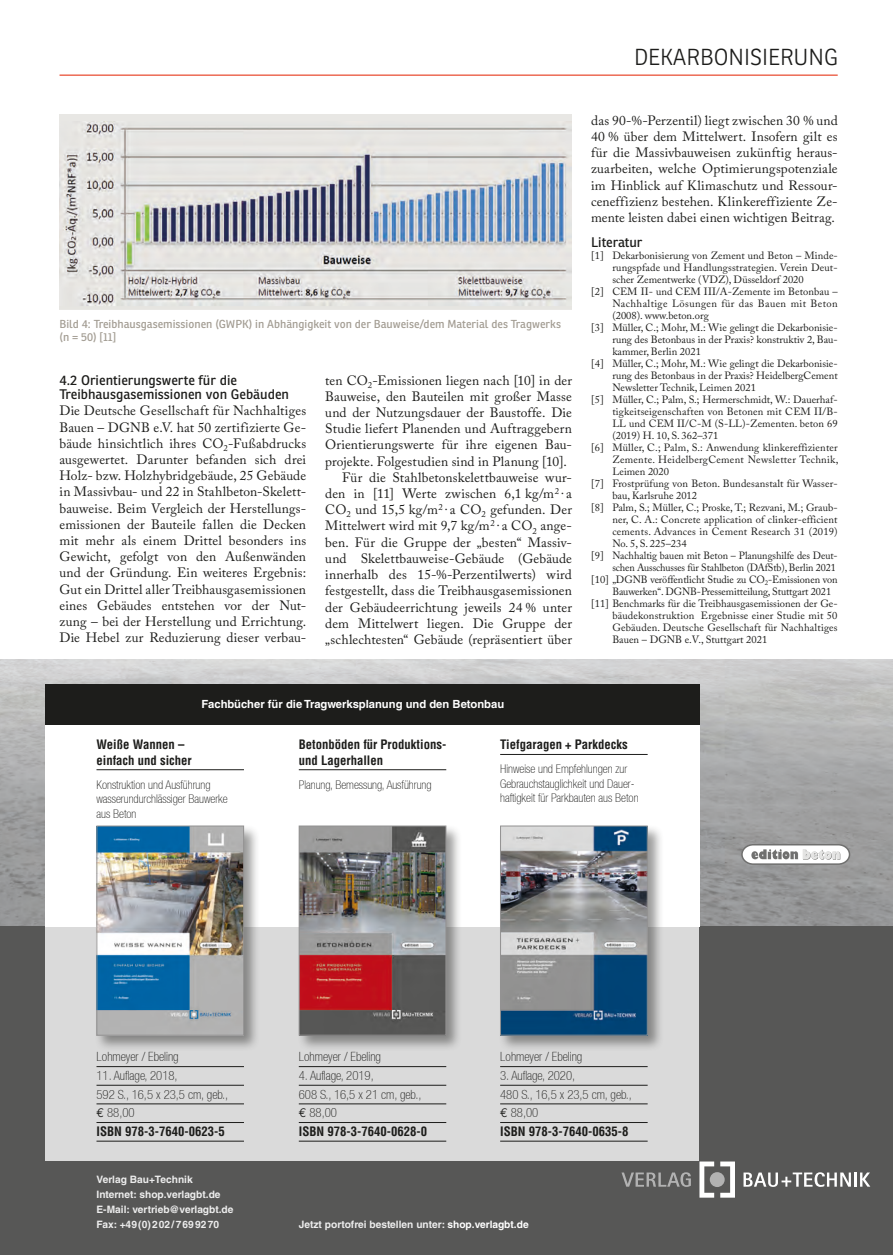
<style>
.page{position:relative;width:893px;height:1255px;background:#fff}
.page>*{position:absolute;margin:0;border:0;box-sizing:border-box;transform-origin:0 0}
.t1{font:300 22.5px "Ronnia";color:#1d1d1b}
._03_Fliesstext_ohne{font:13.5px/16.2px "Adobe Caslon Pro";letter-spacing:.01em;color:#1d1d1b;text-align:justify}
._03_Fliesstext_Einzu{font:13.5px/16.2px "Adobe Caslon Pro";letter-spacing:.005em;color:#1d1d1b;text-align:justify}
._02_Head_1_1{font:13.5px/14.2px "Ronnia";color:#1d1d1b}
._04_Literatur_Übersc{font:13.5px "Ronnia";letter-spacing:-.005em;color:#1d1d1b}
.t2{font:100 condensed 12.75px/18.6px "Helvetica Neue LT";color:#1d1d1b}
.t3{font:700 condensed 12.75px/15.3px "Helvetica LT Std";color:#1d1d1b}
.t4{font:100 condensed 12px/14.4px "Helvetica Neue LT";color:#1d1d1b}
._05_BU{font:11.25px/12.8px "Ronnia";color:#a39d93}
.t5{font:700 11.25px "Helvetica LT Std";color:#fff}
._04_Literatur{font:10.5px/12px "Adobe Caslon Pro";color:#1d1d1b;text-align:justify}
.t6{font:700 10.2px/15px "Helvetica LT Std";color:#ededed}
.s1{font-family:"Ronnia";font-weight:300}
.s2{font-family:"Euro Mono";font-weight:400;font-stretch:normal}
.s3{font-family:"Helvetica LT Std";font-weight:700}
.s4{color:#fff}
</style>
<div class="page">
<hr style="left:60px;top:74px;width:778px;height:2px;background:#ed6a54">
<div style="left:60px;top:115px;width:512px;height:195px;background:#e8e7e4"></div>
<img style="left:60px;top:121px;width:512px;height:185px">
<img style="left:0;top:659px;width:893px;height:267px">
<div style="left:0;top:926px;width:60px;height:328px;background:#575756"></div>
<div style="left:45px;top:926px;width:654px;height:235px;background:#dadada"></div>
<div style="left:0;top:1161px;width:893px;height:93px;background:#575756"></div>
<div style="left:699px;top:926px;width:194px;height:328px;background:#575756"></div>
<div style="left:45px;top:724px;width:654px;height:202px;background:#fff"></div>
<div style="left:45px;top:684px;width:654px;height:40px;background:#1d1d1b"></div>
<hr style="left:96px;top:1066px;width:148px;height:1px;background:#1d1d1b">
<hr style="left:96px;top:1084px;width:148px;height:1px;background:#1d1d1b">
<hr style="left:96px;top:1103px;width:148px;height:1px;background:#1d1d1b">
<hr style="left:96px;top:1122px;width:148px;height:1px;background:#1d1d1b">
<hr style="left:96px;top:1140px;width:148px;height:1px;background:#1d1d1b">
<hr style="left:299px;top:1066px;width:147px;height:1px;background:#1d1d1b">
<hr style="left:299px;top:1084px;width:147px;height:1px;background:#1d1d1b">
<hr style="left:299px;top:1103px;width:147px;height:1px;background:#1d1d1b">
<hr style="left:299px;top:1122px;width:147px;height:1px;background:#1d1d1b">
<hr style="left:299px;top:1140px;width:147px;height:1px;background:#1d1d1b">
<hr style="left:500px;top:1066px;width:148px;height:1px;background:#1d1d1b">
<hr style="left:500px;top:1084px;width:148px;height:1px;background:#1d1d1b">
<hr style="left:500px;top:1103px;width:148px;height:1px;background:#1d1d1b">
<hr style="left:500px;top:1122px;width:148px;height:1px;background:#1d1d1b">
<hr style="left:500px;top:1140px;width:148px;height:1px;background:#1d1d1b">
<div style="left:95px;top:823px;width:165px;height:228px;background:#1d1d1b;opacity:.45"></div>
<img style="left:98px;top:827px;width:144px;height:206px">
<div style="left:96px;top:825px;width:148px;height:210px;border:1px solid #939292"></div>
<div style="left:297px;top:823px;width:166px;height:228px;background:#1d1d1b;opacity:.45"></div>
<img style="left:301px;top:827px;width:143px;height:206px">
<div style="left:299px;top:825px;width:147px;height:210px;border:1px solid #939292"></div>
<div style="left:498px;top:823px;width:166px;height:228px;background:#1d1d1b;opacity:.45"></div>
<img style="left:502px;top:827px;width:144px;height:206px">
<div style="left:500px;top:825px;width:148px;height:210px;border:1px solid #939292"></div>
<svg style="left:741px;top:843px;width:110px;height:21px"></svg>
<svg style="left:699px;top:1161px;width:15px;height:36px"></svg>
<svg style="left:720px;top:1161px;width:15px;height:36px"></svg>
<div style="left:710px;top:1172px;width:15px;height:14px;background:#b2b2b2;border-radius:50%"></div>
<svg style="left:743px;top:1172px;width:108px;height:14px"></svg>
<hr style="left:854px;top:1172px;width:3px;height:14px;background:#fff">
<svg style="left:860px;top:1172px;width:10px;height:14px"></svg>
<svg style="left:621px;top:1172px;width:70px;height:14px"></svg>
<hr style="left:96px;top:769px;width:148px;height:1px;background:#1d1d1b">
<hr style="left:299px;top:769px;width:147px;height:1px;background:#1d1d1b">
<hr style="left:500px;top:754px;width:148px;height:1px;background:#1d1d1b">
<h1 class="t1" style="left:634px;top:44px;width:205px">DEKARBONISIERUNG</h1>
<p class="_05_BU" style="left:60px;top:317px;width:503px">Bild 4: Treibhausgasemissionen (GWPK) in Abhängigkeit von der Bauweise/dem Material des Tragwerks (n = 50) [11]</p>
<p class="_02_Head_1_1" style="left:60px;top:373px;width:231px">4.2 Orientierungswerte für die<br>Treibhausgasemissionen von Gebäuden</p>
<p class="_03_Fliesstext_ohne" style="left:60px;top:402px;width:248px">Die Deutsche Gesellschaft für Nachhaltiges Bauen – DGNB e.V. hat 50 zertifizierte Ge&shy;bäude hinsichtlich ihres CO<sub>2</sub>-Fußabdrucks ausgewertet. Darunter befanden sich drei Holz- bzw. Holzhybridgebäude, 25 Gebäude in Massivbau- und 22 in Stahlbeton-Skelett&shy;bauweise. Beim Vergleich der Herstellungs&shy;emissionen der Bauteile fallen die Decken mit mehr als einem Drittel besonders ins Gewicht, gefolgt von den Außenwänden und der Gründung. Ein weiteres Ergebnis:<br>Gut ein Drittel aller Treibhausgasemissionen eines Gebäudes entstehen vor der Nut&shy;zung – bei der Herstellung und Errichtung.<br>Die Hebel zur Reduzierung dieser verbau-</p>
<p class="_03_Fliesstext_ohne" style="left:325px;top:372px;width:248px">ten CO<sub>2</sub>-Emissionen liegen nach [10] in der Bauweise, den Bauteilen mit großer Masse und der Nutzungsdauer der Baustoffe. Die Studie liefert Planenden und Auftraggebern Orientierungswerte für ihre eigenen Bau&shy;projekte. Folgestudien sind in Planung [10].</p>
<p class="_03_Fliesstext_Einzu" style="left:325px;top:469px;width:248px;text-indent:17px">Für die Stahlbetonskelettbauweise wur&shy;den in [11] Werte zwischen 6,1 kg/m<sup>2</sup> <span class="s1">·</span>a CO<sub>2</sub> und 15,5 kg/m<sup>2</sup> <span class="s1">·</span>a CO<sub>2</sub> gefunden. Der Mittelwert wird mit 9,7 kg/m<sup>2</sup> <span class="s1">·</span>a CO<sub>2</sub> ange&shy;ben. Für die Gruppe der „besten“ Massiv&shy;und Skelettbauweise-Gebäude (Gebäude innerhalb des 15-%-Perzentilwerts) wird festgestellt, dass die Treibhausgasemissionen der Gebäudeerrichtung jeweils 24 % unter dem Mittelwert liegen. Die Gruppe der „schlechtesten“ Gebäude (repräsentiert über</p>
<p class="_03_Fliesstext_Einzu" style="left:591px;top:112px;width:248px">das 90-%-Perzentil) liegt zwischen 30 % und 40 % über dem Mittelwert. Insofern gilt es für die Massivbauweisen zukünftig heraus&shy;zuarbeiten, welche Optimierungspotenziale im Hinblick auf Klimaschutz und Ressour&shy;ceneffizienz bestehen. Klinkereffiziente Ze&shy;mente leisten dabei einen wichtigen Beitrag.</p>
<p class="_04_Literatur_Übersc" style="left:591px;top:233px;width:53px">Literatur</p>
<p class="_04_Literatur" style="left:612px;top:249px;width:227px;text-indent:-21px">[1] Dekarbonisierung von Zement und Beton – Minde&shy;rungspfade und Handlungsstrategien. Verein Deut&shy;scher Zementwerke (VDZ), Düsseldorf 2020</p>
<p class="_04_Literatur" style="left:612px;top:285px;width:227px;text-indent:-21px">[2] CEM II- und CEM III/A-Zemente im Betonbau – Nachhaltige Lösungen für das Bauen mit Beton (2008). www.beton.org</p>
<p class="_04_Literatur" style="left:612px;top:321px;width:227px;text-indent:-21px">[3] Müller, C.; Mohr, M.: Wie gelingt die Dekarbonisie&shy;rung des Betonbaus in der Praxis? konstruktiv 2, Bau&shy;kammer, Berlin 2021</p>
<p class="_04_Literatur" style="left:612px;top:357px;width:227px;text-indent:-21px">[4] Müller, C.; Mohr, M.: Wie gelingt die Dekarbonisie&shy;rung des Betonbaus in der Praxis? HeidelbergCement Newsletter Technik, Leimen 2021</p>
<p class="_04_Literatur" style="left:612px;top:393px;width:227px;text-indent:-21px">[5] Müller, C.; Palm, S.; Hermerschmidt, W.: Dauerhaf&shy;tigkeitseigenschaften von Betonen mit CEM II/B-LL und CEM II/C-M (S-LL)-Zementen. beton 69 (2019) H. 10, S. 362–371</p>
<p class="_04_Literatur" style="left:612px;top:441px;width:228px;text-indent:-21px">[6] Müller, C.; Palm, S.: Anwendung klinkereffizienter Zemente. HeidelbergCement Newsletter Technik, Leimen 2020</p>
<p class="_04_Literatur" style="left:612px;top:477px;width:227px;text-indent:-21px">[7] Frostprüfung von Beton. Bundesanstalt für Wasser&shy;bau, Karlsruhe 2012</p>
<p class="_04_Literatur" style="left:612px;top:501px;width:227px;text-indent:-21px">[8] Palm, S.; Müller, C.; Proske, T.; Rezvani, M.; Graub&shy;ner, C. A.: Concrete application of clinker-efficient cements. Advances in Cement Research 31 (2019)<br>No. 5, S. 225–234</p>
<p class="_04_Literatur" style="left:591px;top:549px;width:248px;text-align:right">[9] Nachhaltig bauen mit Beton – Planungshilfe des Deut&shy;schen Ausschusses für Stahlbeton (DAfStb), Berlin 2021</p>
<p class="_04_Literatur" style="left:612px;top:573px;width:227px;text-indent:-21px">[10] „DGNB veröffentlicht Studie zu CO<sub>2</sub>-Emissionen von<br>Bauwerken“. DGNB-Pressemitteilung, Stuttgart 2021</p>
<p class="_04_Literatur" style="left:612px;top:597px;width:227px;text-indent:-21px">[11] Benchmarks für die Treibhausgasemissionen der Ge&shy;bäudekonstruktion Ergebnisse einer Studie mit 50<br>Gebäuden. Deutsche Gesellschaft für Nachhaltiges Bauen – DGNB e.V., Stuttgart 2021</p>
<p class="t5" style="left:202px;top:697px;width:304px">Fachbücher für die Tragwerksplanung und den Betonbau</p>
<p class="t3" style="left:96px;top:737px;width:97px">Weiße Wannen – einfach und sicher</p>
<p class="t4" style="left:96px;top:777px;width:133px">Konstruktion und Ausführung wasserundurchlässiger Bauwerke aus Beton</p>
<p class="t3" style="left:299px;top:737px;width:149px">Betonböden für Produktions&shy;und Lagerhallen</p>
<p class="t4" style="left:299px;top:777px;width:134px">Planung, Bemessung, Ausführung</p>
<p class="t3" style="left:500px;top:737px;width:129px">Tiefgaragen + Parkdecks</p>
<p class="t4" style="left:500px;top:762px;width:140px">Hinweise und Empfehlungen zur<br>Gebrauchstauglichkeit und Dauer&shy;haftigkeit für Parkbauten aus Beton</p>
<p class="t2" style="left:96px;top:1047px;width:84px">Lohmeyer / Ebeling</p>
<p class="t2" style="left:96px;top:1066px;width:133px">11. Auflage, 2018,<br>592 S., 16,5 x 23,5 cm, geb., <span class="s2">€</span> 88,00<br><span class="s3">ISBN 978-3-7640-0623-5</span></p>
<p class="t6" style="left:96px;top:1171px;width:139px">Verlag Bau+Technik<br>Internet: shop.verlagbt.de<br>E-Mail: vertrieb@verlagbt.de<br>Fax: +49 (0) 2 02 / 7 69 92 70</p>
<p class="t2" style="left:299px;top:1047px;width:84px">Lohmeyer / Ebeling</p>
<p class="t2" style="left:299px;top:1066px;width:130px">4. Auflage, 2019,<br>608 S., 16,5 x 21 cm, geb., <span class="s2">€</span> 88,00<br><span class="s3">ISBN 978-3-7640-0628-0</span></p>
<p class="t2" style="left:500px;top:1047px;width:84px">Lohmeyer / Ebeling</p>
<p class="t2" style="left:500px;top:1066px;width:133px">3. Auflage, 2020,<br>480 S., 16,5 x 23,5 cm, geb., <span class="s2">€</span> 88,00<br><span class="s3">ISBN 978-3-7640-0635-8</span></p>
<p class="t6" style="left:299px;top:1216px;width:231px">Jetzt portofrei bestellen unter: <span class="s4">shop.verlagbt.de</span></p>
</div>
